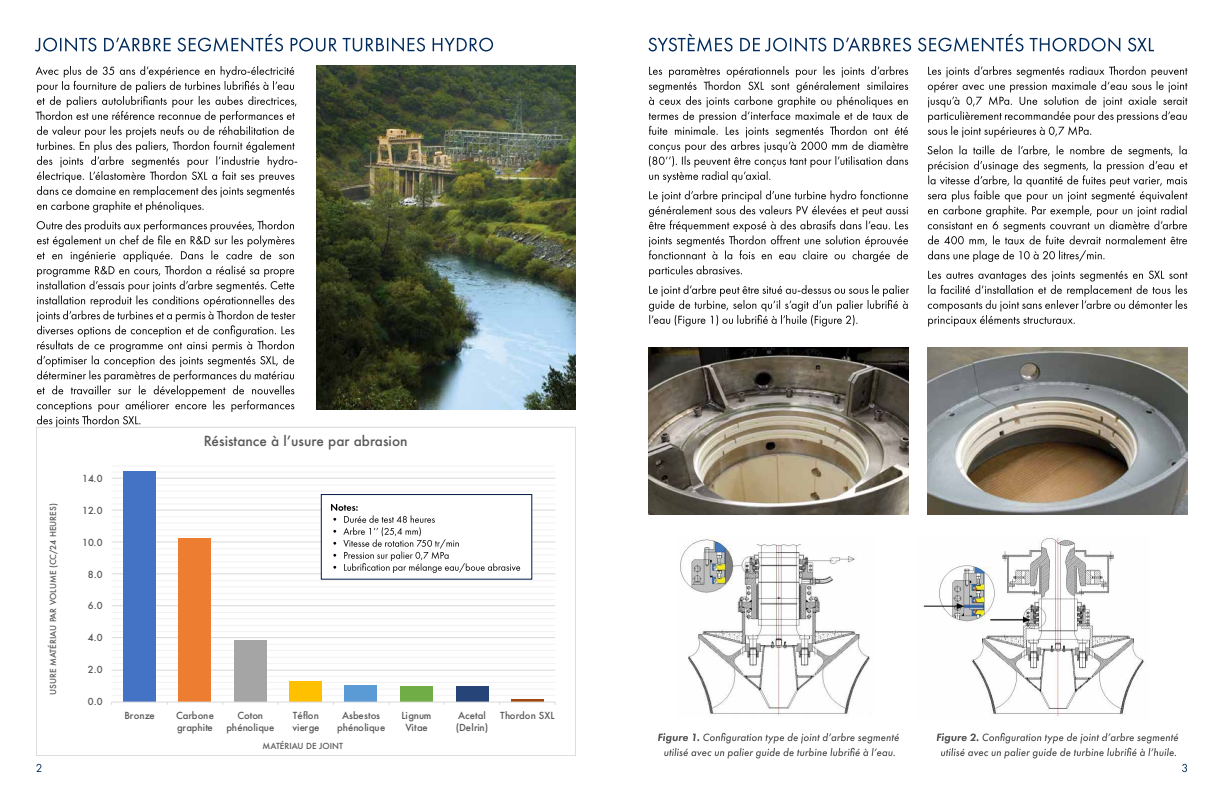
<style>
.page{position:relative;width:1224px;height:792px;background:#fff}
.page>*{position:absolute;margin:0;border:0;box-sizing:border-box;transform-origin:0 0}
.t1{font:500 13.6px "Futura";color:#595959}
.t2{font:500 9.5px/12.2px "Futura";letter-spacing:.01em;color:#595959;text-align:center}
.t3{font:500 9.5px/12.2px "Futura";letter-spacing:-.015em;color:#595959}
.t4{font:500 8.1px "Futura";color:#595959}
</style>
<div class="page">
<hr style="left:112px;top:695px;width:443px;height:1px;background:#f2f2f2">
<hr style="left:112px;top:689px;width:443px;height:1px;background:#f2f2f2">
<hr style="left:112px;top:682px;width:443px;height:1px;background:#f2f2f2">
<hr style="left:112px;top:676px;width:443px;height:1px;background:#f2f2f2">
<hr style="left:112px;top:663px;width:443px;height:1px;background:#f2f2f2">
<hr style="left:112px;top:657px;width:443px;height:1px;background:#f2f2f2">
<hr style="left:112px;top:650px;width:443px;height:1px;background:#f2f2f2">
<hr style="left:112px;top:644px;width:443px;height:1px;background:#f2f2f2">
<hr style="left:112px;top:631px;width:443px;height:1px;background:#f2f2f2">
<hr style="left:112px;top:625px;width:443px;height:1px;background:#f2f2f2">
<hr style="left:112px;top:618px;width:443px;height:1px;background:#f2f2f2">
<hr style="left:112px;top:612px;width:443px;height:1px;background:#f2f2f2">
<hr style="left:112px;top:599px;width:443px;height:1px;background:#f2f2f2">
<hr style="left:112px;top:593px;width:443px;height:1px;background:#f2f2f2">
<hr style="left:112px;top:586px;width:443px;height:1px;background:#f2f2f2">
<hr style="left:112px;top:580px;width:443px;height:1px;background:#f2f2f2">
<hr style="left:112px;top:567px;width:443px;height:1px;background:#f2f2f2">
<hr style="left:112px;top:561px;width:443px;height:1px;background:#f2f2f2">
<hr style="left:112px;top:555px;width:443px;height:1px;background:#f2f2f2">
<hr style="left:112px;top:548px;width:443px;height:1px;background:#f2f2f2">
<hr style="left:112px;top:536px;width:443px;height:1px;background:#f2f2f2">
<hr style="left:112px;top:529px;width:443px;height:1px;background:#f2f2f2">
<hr style="left:112px;top:523px;width:443px;height:1px;background:#f2f2f2">
<hr style="left:112px;top:517px;width:443px;height:1px;background:#f2f2f2">
<hr style="left:112px;top:504px;width:443px;height:1px;background:#f2f2f2">
<hr style="left:112px;top:498px;width:443px;height:1px;background:#f2f2f2">
<hr style="left:112px;top:491px;width:443px;height:1px;background:#f2f2f2">
<hr style="left:112px;top:485px;width:443px;height:1px;background:#f2f2f2">
<hr style="left:112px;top:472px;width:443px;height:1px;background:#f2f2f2">
<hr style="left:112px;top:466px;width:443px;height:1px;background:#f2f2f2">
<hr style="left:112px;top:670px;width:443px;height:1px;background:#d9d9d9">
<hr style="left:112px;top:637px;width:443px;height:1px;background:#d9d9d9">
<hr style="left:112px;top:605px;width:443px;height:1px;background:#d9d9d9">
<hr style="left:112px;top:574px;width:443px;height:1px;background:#d9d9d9">
<hr style="left:112px;top:542px;width:443px;height:1px;background:#d9d9d9">
<hr style="left:112px;top:510px;width:443px;height:1px;background:#d9d9d9">
<hr style="left:112px;top:478px;width:443px;height:1px;background:#d9d9d9">
<div style="left:124px;top:471px;width:32px;height:231px;background:#4472c4"></div>
<div style="left:178px;top:538px;width:33px;height:164px;background:#ed7d31"></div>
<div style="left:234px;top:641px;width:33px;height:61px;background:#a5a5a5"></div>
<div style="left:290px;top:681px;width:32px;height:21px;background:#ffc000"></div>
<div style="left:345px;top:685px;width:32px;height:17px;background:#5b9bd5"></div>
<div style="left:400px;top:686px;width:33px;height:16px;background:#70ad47"></div>
<div style="left:456px;top:686px;width:32px;height:16px;background:#264478"></div>
<hr style="left:511px;top:700px;width:32px;height:2px;background:#9e480e">
<hr style="left:112px;top:702px;width:443px;height:1px;background:#d9d9d9">
<svg style="left:37px;top:220px;width:258px;height:207px"></svg>
<svg style="left:36px;top:66px;width:261px;height:147px"></svg>
<svg style="left:928px;top:270px;width:259px;height:57px"></svg>
<svg style="left:928px;top:146px;width:259px;height:116px"></svg>
<svg style="left:928px;top:66px;width:259px;height:72px"></svg>
<svg style="left:649px;top:285px;width:260px;height:42px"></svg>
<svg style="left:649px;top:190px;width:259px;height:87px"></svg>
<svg style="left:649px;top:66px;width:259px;height:117px"></svg>
<img style="left:680px;top:537px;width:190px;height:179px">
<svg style="left:35px;top:34px;width:458px;height:18px"></svg>
<img style="left:923px;top:537px;width:221px;height:180px">
<svg style="left:658px;top:733px;width:241px;height:26px"></svg>
<svg style="left:649px;top:34px;width:505px;height:18px"></svg>
<img style="left:648px;top:348px;width:261px;height:166px">
<img style="left:927px;top:348px;width:261px;height:166px">
<img style="left:317px;top:66px;width:259px;height:343px">
<div style="left:321px;top:494px;width:211px;height:86px;background:#fff;border:1px solid #001b49"></div>
<svg style="left:331px;top:504px;width:189px;height:69px"></svg>
<svg style="left:36px;top:764px;width:5px;height:8px"></svg>
<svg style="left:937px;top:733px;width:250px;height:39px"></svg>
<p class="t4" style="left:48px;top:695px;width:193px;rotate:-90deg">USURE MATÉRIAU PAR VOLUME (CC/24 HEURES)</p>
<p class="t2" style="left:82px;top:472px;width:22px">14.0</p>
<p class="t2" style="left:82px;top:504px;width:22px">12.0</p>
<p class="t2" style="left:82px;top:536px;width:22px">10.0</p>
<p class="t2" style="left:88px;top:568px;width:16px">8.0</p>
<p class="t2" style="left:88px;top:600px;width:16px">6.0</p>
<p class="t2" style="left:88px;top:632px;width:16px">4.0</p>
<p class="t2" style="left:88px;top:663px;width:16px">2.0</p>
<p class="t2" style="left:88px;top:695px;width:16px">0.0</p>
<h1 class="t1" style="left:204px;top:432px;width:205px">Résistance à l’usure par abrasion</h1>
<p class="t2" style="left:124px;top:709px;width:32px">Bronze</p>
<p class="t3" style="left:176px;top:709px;width:39px">Carbone graphite</p>
<p class="t2" style="left:226px;top:709px;width:49px">Coton phénolique</p>
<p class="t2" style="left:292px;top:709px;width:28px;text-align:left">Téflon vierge</p>
<p class="t2" style="left:337px;top:709px;width:49px">Asbestos phénolique</p>
<p class="t3" style="left:402px;top:709px;width:31px;text-align:center">Lignum<br>Vitae</p>
<p class="t2" style="left:456px;top:709px;width:34px;text-align:left">Acetal (Delrin)</p>
<p class="t2" style="left:500px;top:709px;width:56px">Thordon SXL</p>
<p class="t4" style="left:263px;top:741px;width:82px">MATÉRIAU DE JOINT</p>
</div>
